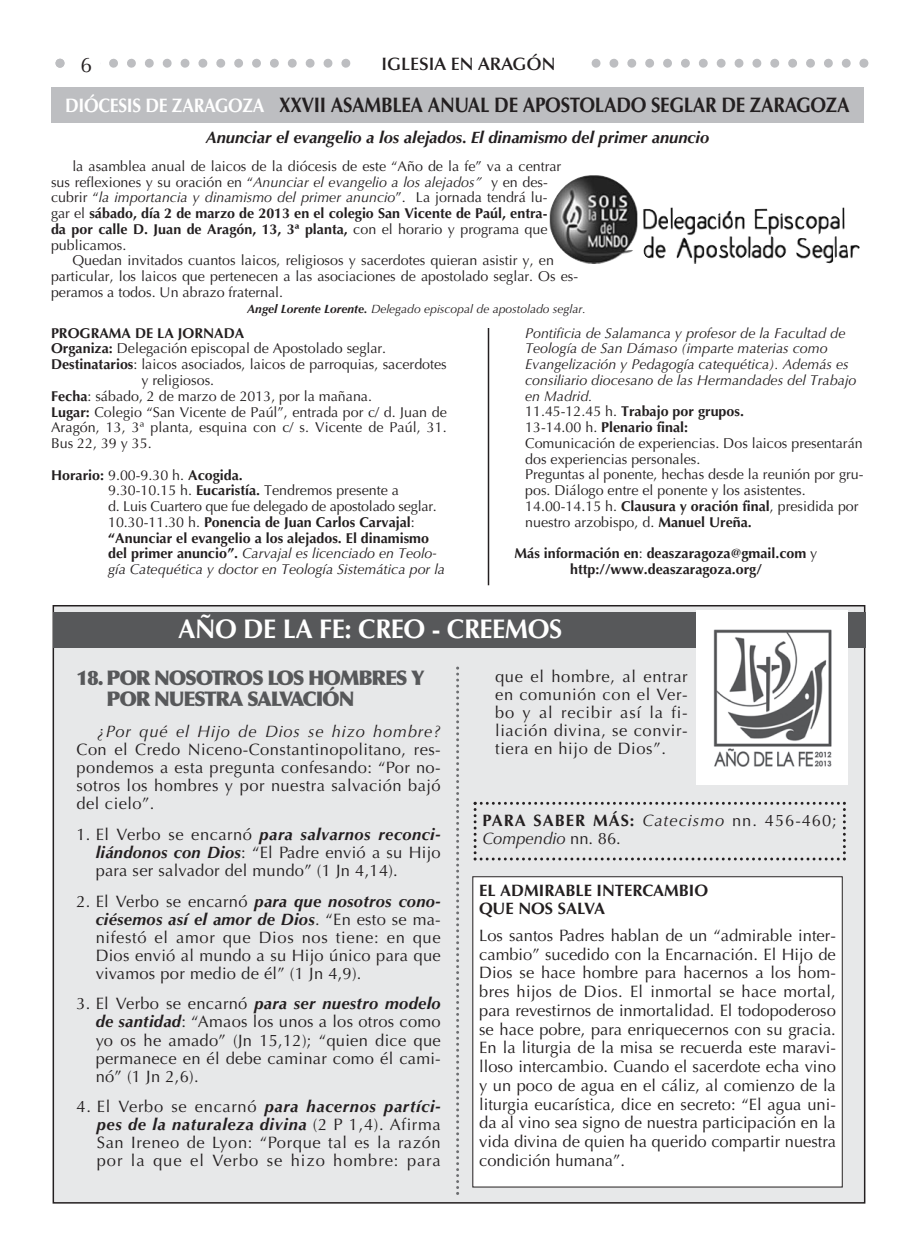
<style>
.page{position:relative;width:915px;height:1255px;background:#fff}
.page>*{position:absolute;margin:0;border:0;box-sizing:border-box;transform-origin:0 0}
.t1{font:700 27px "Optima";letter-spacing:-.015em;color:#fff}
.t2{font:700 21px "Optima";letter-spacing:-.015em;color:#231f20;scale:.9 1}
.t3{font:21px "Optima LT Std";color:#231f20}
.t4{font:900 20.25px/21px "Optima";letter-spacing:-.06em;color:#57585a}
.t5{font:600 18px "Optima LT Std";color:#231f20}
.t6{font:16.5px/18px "Optima";letter-spacing:.015em;color:#231f20;text-align:justify}
.t7{font:italic 700 16.5px "Optima";color:#231f20}
.t8{font:italic 16.5px/18px "Optima";color:#231f20}
.t9{font:700 16.5px/18px "Optima";color:#231f20}
.t10{font:14.25px/15.8px "Optima";color:#231f20}
.t11{font:700 14.25px/15.8px "Optima";color:#231f20}
.t12{font:italic 14.25px "Optima";color:#231f20}
.t13{font:italic 12px "Optima";color:#231f20}
.s1{font-size:19.5px;color:#fff}
.s2{font-style:italic}
.s3{font-style:normal}
.s4{font-weight:400}
.s5{font-weight:700}
.s6{font-weight:400;font-style:italic}
.s7{font-weight:700;font-style:italic}
.s8{font-weight:700;font-style:normal}
</style>
<div class="page">
<div style="left:53px;top:605px;width:811px;height:597px;background:#e7e8e9"></div>
<svg style="left:56px;top:59px;width:812px;height:9px"></svg>
<div style="left:351px;top:51px;width:234px;height:26px;background:#fff"></div>
<div style="left:73px;top:51px;width:27px;height:30px;background:#fff"></div>
<div style="left:51px;top:87px;width:812px;height:36px;background:#bdbec1"></div>
<div style="left:53px;top:612px;width:812px;height:36px;background:#57585a"></div>
<svg style="left:456px;top:666px;width:3px;height:528px"></svg>
<svg style="left:473px;top:801px;width:372px;height:59px"></svg>
<div style="left:472px;top:876px;width:370px;height:310px;background:#fff"></div>
<div style="left:696px;top:610px;width:151px;height:175px;background:#fff"></div>
<img style="left:713px;top:629px;width:119px;height:138px">
<img style="left:549px;top:175px;width:295px;height:89px">
<hr style="left:487px;top:328px;width:2px;height:257px;background:#231f20">
<p class="t3" style="left:81px;top:53px;width:13px">6</p>
<p class="t5" style="left:381px;top:58px;width:175px">IGLESIA EN ARAGÓN</p>
<p class="t2" style="left:65px;top:96px;width:872px"><span class="s1">DIÓCESIS DE ZARAGOZA</span> XXVII ASAMBLEA ANUAL DE APOSTOLADO SEGLAR DE ZARAGOZA</p>
<p class="t7" style="left:206px;top:130px;width:505px">Anunciar el evangelio a los alejados. El dinamismo del primer anuncio</p>
<p class="t10" style="left:72px;top:159px;width:490px">la asamblea anual de laicos de la diócesis de este “Año de la fe” va a centrar</p>
<p class="t10" style="left:51px;top:175px;width:498px">sus reflexiones y su oración en “<span class="s2">Anunciar el evangelio a los alejados”</span> y en des-</p>
<p class="t12" style="left:51px;top:192px;width:498px"><span class="s3">cubrir “</span>la importancia y dinamismo del primer anuncio<span class="s3">”. La jornada tendrá lu-</span></p>
<p class="t11" style="left:51px;top:207px;width:498px"><span class="s4">gar el</span> sábado, día 2 de marzo de 2013 en el colegio San Vicente de Paúl, entra-</p>
<p class="t11" style="left:51px;top:222px;width:498px">da por calle D. Juan de Aragón, 13, 3ª planta, <span class="s4">con el horario y programa que</span></p>
<p class="t10" style="left:51px;top:238px;width:77px">publicamos.</p>
<p class="t10" style="left:72px;top:254px;width:483px">Quedan invitados cuantos laicos, religiosos y sacerdotes quieran asistir y, en</p>
<p class="t10" style="left:51px;top:270px;width:528px">particular, los laicos que pertenecen a las asociaciones de apostolado seglar. Os es-</p>
<p class="t10" style="left:51px;top:285px;width:233px">peramos a todos. Un abrazo fraternal.</p>
<p class="t13" style="left:247px;top:303px;width:340px"><span class="s5">Angel Lorente Lorente.</span> Delegado episcopal de apostolado seglar.</p>
<p class="t11" style="left:51px;top:326px;width:195px">PROGRAMA DE LA JORNADA</p>
<p class="t10" style="left:51px;top:342px;width:336px"><span class="s5">Organiza:</span> Delegación episcopal de Apostolado seglar.</p>
<p class="t10" style="left:51px;top:358px;width:397px"><span class="s5">Destinatarios</span>: laicos asociados, laicos de parroquias, sacerdotes</p>
<p class="t10" style="left:141px;top:373px;width:74px">y religiosos.</p>
<p class="t10" style="left:51px;top:389px;width:322px"><span class="s5">Fecha</span>: sábado, 2 de marzo de 2013, por la mañana.</p>
<p class="t10" style="left:51px;top:405px;width:397px"><span class="s5">Lugar:</span> Colegio “San Vicente de Paúl”, entrada por c/ d. Juan de</p>
<p class="t10" style="left:51px;top:421px;width:397px">Aragón, 13, 3ª planta, esquina con c/ s. Vicente de Paúl, 31.</p>
<p class="t10" style="left:51px;top:436px;width:102px">Bus 22, 39 y 35.</p>
<p class="t11" style="left:108px;top:468px;width:338px;text-indent:-57px">Horario: <span class="s4">9.00-9.30 h.</span> Acogida.<br><span class="s4">9.30-10.15 h.</span> Eucaristía. <span class="s4">Tendremos presente a<br>d. Luis Cuartero que fue delegado de apostolado seglar.<br>10.30-11.30 h.</span> Ponencia de Juan Carlos Carvajal<span class="s4">: </span>“Anunciar el evangelio a los alejados. El dinamismo del primer anuncio”. <span class="s6">Carvajal es licenciado en Teolo&shy;gía Catequética y doctor en Teología Sistemática por la</span></p>
<p class="t10" style="left:525px;top:326px;width:340px"><span class="s2">Pontificia de Salamanca y profesor de la Facultad de Teología de San Dámaso (imparte materias como Evangelización y Pedagogía catequética). Además es consiliario diocesano de las Hermandades del Trabajo en Madrid.<br></span>11.45-12.45 h. <span class="s5">Trabajo por grupos.<br></span>13-14.00 h. <span class="s5">Plenario final:<br></span>Comunicación de experiencias. Dos laicos presentarán dos experiencias personales.<br>Preguntas al ponente, hechas desde la reunión por gru&shy;pos. Diálogo entre el ponente y los asistentes.<br>14.00-14.15 h. <span class="s5">Clausura y oración final</span>, presidida por nuestro arzobispo, d. <span class="s5">Manuel Ureña.</span></p>
<p class="t11" style="left:514px;top:547px;width:304px;text-align:center">Más información en<span class="s4">:</span> deaszaragoza@gmail.com <span class="s4">y </span>http://www.deaszaragoza.org/</p>
<p class="t1" style="left:178px;top:618px;width:385px">AÑO DE LA FE: CREO - CREEMOS</p>
<p class="t4" style="left:106px;top:669px;width:320px;text-indent:-30px">18. POR NOSOTROS LOS HOMBRES Y<br>POR NUESTRA SALVACIÓN</p>
<p class="t6" style="left:76px;top:724px;width:365px;text-indent:21px"><span class="s2">¿Por qué el Hijo de Dios se hizo hombre?<br></span>Con el Credo Niceno-Constantinopolitano, res&shy;pondemos a esta pregunta confesando: “Por no&shy;sotros los hombres y por nuestra salvación bajó del cielo”.</p>
<p class="t6" style="left:96px;top:826px;width:346px;text-indent:-19px">1. El Verbo se encarnó <span class="s7">para salvarnos reconci&shy;liándonos con Dios</span>: “El Padre envió a su Hijo para ser salvador del mundo” (1 Jn 4,14).</p>
<p class="t6" style="left:96px;top:893px;width:346px;text-indent:-19px">2. El Verbo se encarnó <span class="s7">para que nosotros cono&shy;ciésemos así el amor de Dios</span>. “En esto se ma&shy;nifestó el amor que Dios nos tiene: en que Dios envió al mundo a su Hijo único para que vivamos por medio de él” (1 Jn 4,9).</p>
<p class="t6" style="left:96px;top:996px;width:346px;text-indent:-19px">3. El Verbo se encarnó <span class="s7">para ser nuestro modelo de santidad</span>: “Amaos los unos a los otros como yo os he amado” (Jn 15,12); “quien dice que permanece en él debe caminar como él cami&shy;nó” (1 Jn 2,6).</p>
<p class="t6" style="left:97px;top:1099px;width:345px;text-indent:-20px">4. El Verbo se encarnó <span class="s7">para hacernos partíci&shy;pes de la naturaleza divina</span> (2 P 1,4). Afirma San Ireneo de Lyon: “Porque tal es la razón por la que el Verbo se hizo hombre: para</p>
<p class="t6" style="left:495px;top:669px;width:194px">que el hombre, al entrar en comunión con el Ver&shy;bo y al recibir así la fi&shy;liación divina, se convir&shy;tiera en hijo de Dios”.</p>
<p class="t8" style="left:482px;top:813px;width:355px"><span class="s8">PARA SABER MÁS:</span> Catecismo <span class="s3">nn. 456-460;<br></span>Compendio <span class="s3">nn. 86.</span></p>
<p class="t9" style="left:479px;top:882px;width:230px">EL ADMIRABLE INTERCAMBIO<br>QUE NOS SALVA</p>
<p class="t6" style="left:479px;top:927px;width:358px;line-height:18.8px">Los santos Padres hablan de un “admirable inter&shy;cambio” sucedido con la Encarnación. El Hijo de Dios se hace hombre para hacernos a los hom&shy;bres hijos de Dios. El inmortal se hace mortal, para revestirnos de inmortalidad. El todopoderoso se hace pobre, para enriquecernos con su gracia.<br>En la liturgia de la misa se recuerda este maravi&shy;lloso intercambio. Cuando el sacerdote echa vino y un poco de agua en el cáliz, al comienzo de la liturgia eucarística, dice en secreto: “El agua uni&shy;da al vino sea signo de nuestra participación en la vida divina de quien ha querido compartir nuestra condición humana”.</p>
</div>
